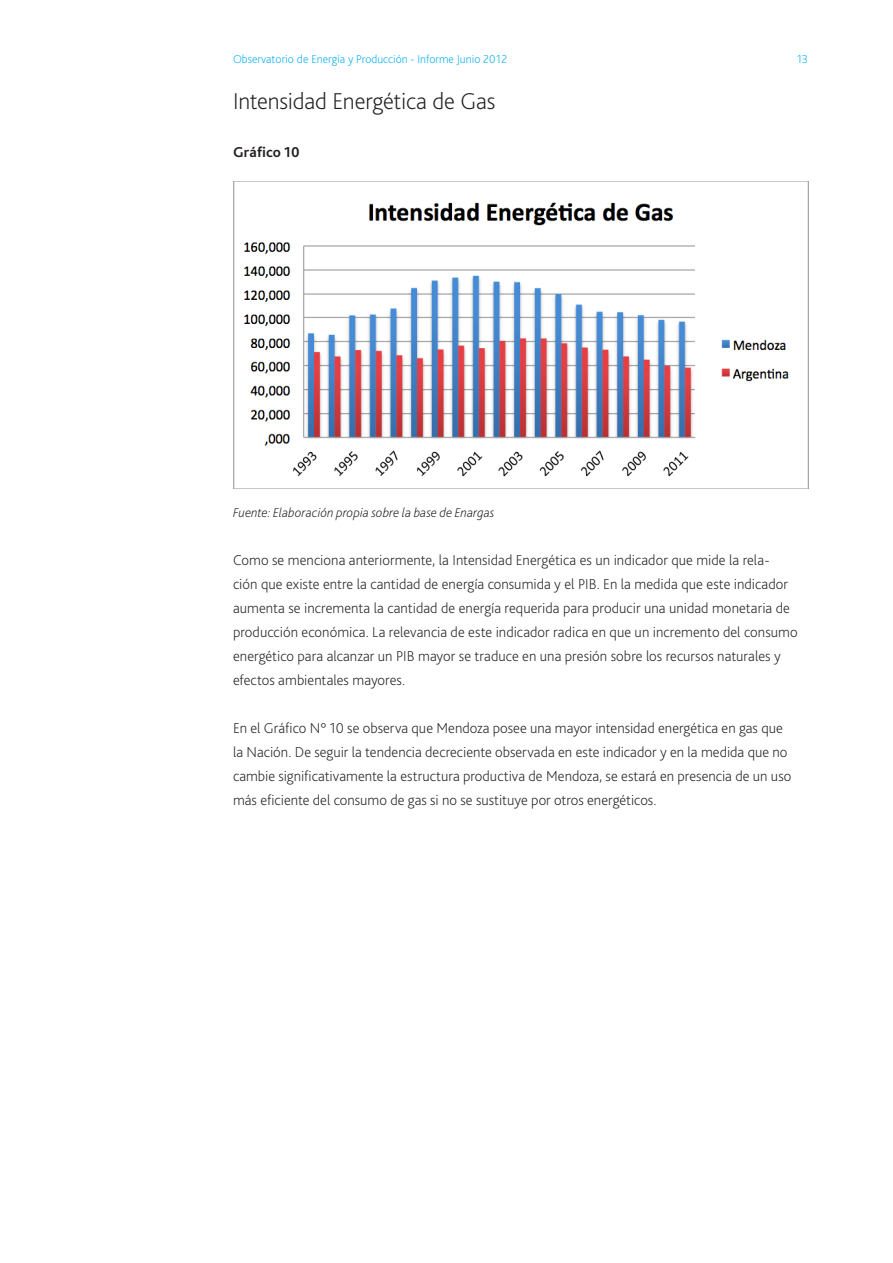
<style>
.page{position:relative;width:893px;height:1263px;background:#fff}
.page>*{position:absolute;margin:0;border:0;box-sizing:border-box;transform-origin:0 0}
.t1{font:200 24px "Bliss Pro";letter-spacing:-.01em;color:#231f20}
.t2{font:200 15px/24px "Bliss Pro";color:#231f20}
.t3{font:700 15px "Bliss Pro";letter-spacing:.01em;color:#231f20}
.t4{font:italic 200 13.5px "Bliss Pro";letter-spacing:.005em;color:#231f20}
.t5{font:200 12px "Bliss Pro";color:#00aeef}
</style>
<div class="page">
<img style="left:233px;top:181px;width:575px;height:307px">
<p class="t5" style="left:233px;top:51px;width:276px">Observatorio de Energía y Producción - Informe Junio 2012</p>
<p class="t5" style="left:797px;top:51px;width:12px">13</p>
<p class="t1" style="left:233px;top:86px;width:264px">Intensidad Energética de Gas</p>
<p class="t3" style="left:233px;top:143px;width:68px">Gráfico 10</p>
<p class="t4" style="left:233px;top:504px;width:263px">Fuente: Elaboración propia sobre la base de Enargas</p>
<p class="t2" style="left:233px;top:548px;width:566px">Como se menciona anteriormente, la Intensidad Energética es un indicador que mide la rela&shy;ción que existe entre la cantidad de energía consumida y el PIB. En la medida que este indicador aumenta se incrementa la cantidad de energía requerida para producir una unidad monetaria de producción económica. La relevancia de este indicador radica en que un incremento del consumo energético para alcanzar un PIB mayor se traduce en una presión sobre los recursos naturales y efectos ambientales mayores.</p>
<p class="t2" style="left:233px;top:716px;width:560px">En el Gráfico N° 10 se observa que Mendoza posee una mayor intensidad energética en gas que la Nación. De seguir la tendencia decreciente observada en este indicador y en la medida que no cambie significativamente la estructura productiva de Mendoza, se estará en presencia de un uso más eficiente del consumo de gas si no se sustituye por otros energéticos.</p>
</div>
